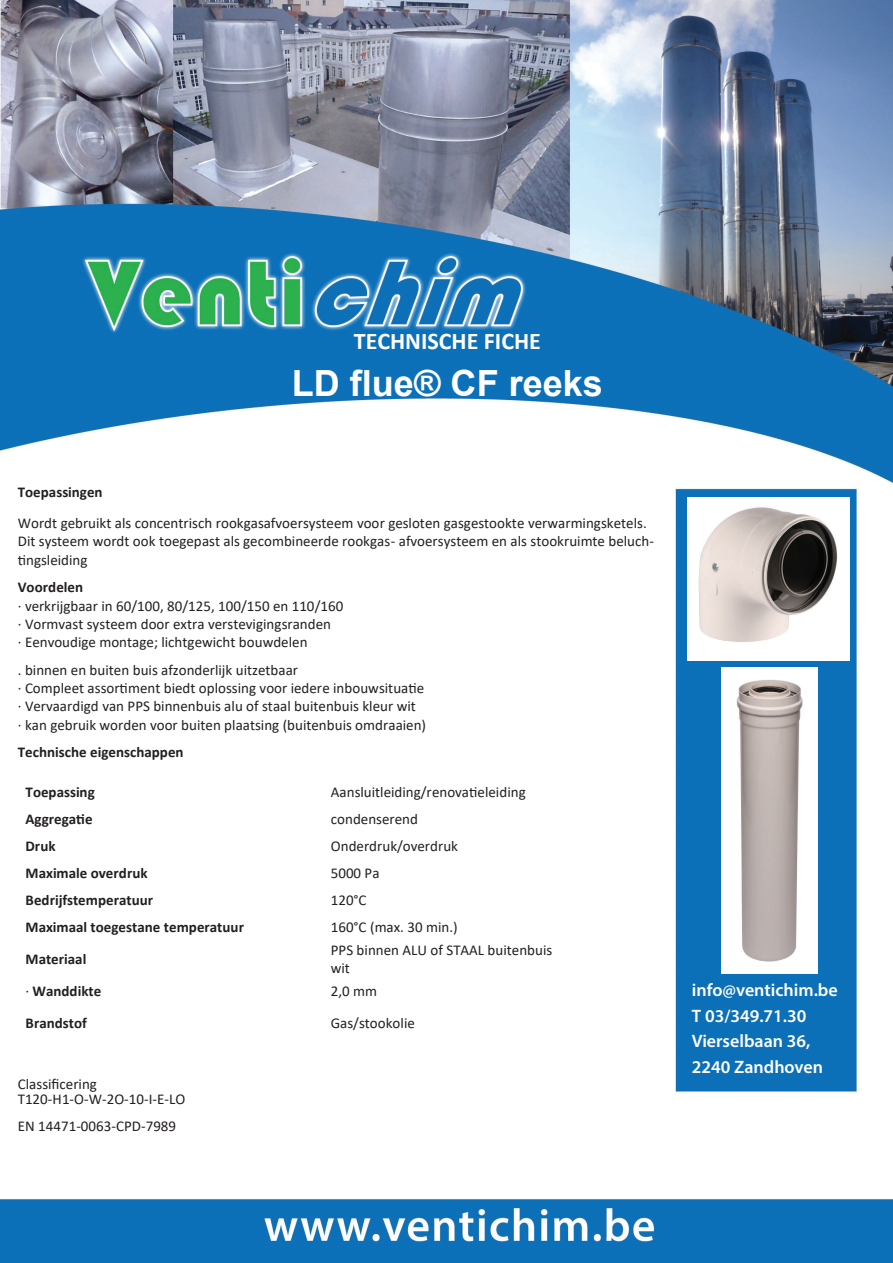
<style>
.page{position:relative;width:893px;height:1263px;background:#fff}
.page>*{position:absolute;margin:0;border:0;box-sizing:border-box;transform-origin:0 0}
.t1{font:700 36px "Arial";color:#fff}
.t2{font:700 24px "Calibri";color:#fff}
.t3{font:600 18px/25.5px "Myriad Pro";color:#fff}
.t4{font:15px/18.3px "Calibri";color:#231f20}
.t5{font:700 15px "Calibri";color:#231f20}
.s1{font-weight:400}
</style>
<div class="page">
<img style="left:0;top:0;width:893px;height:1263px">
<img style="left:687px;top:498px;width:162px;height:162px">
<img style="left:721px;top:668px;width:96px;height:306px">
<div style="left:683px;top:976px;width:170px;height:112px;background:#0b70b8"></div>
<h2 class="t2" style="left:354px;top:324px;width:189px">TECHNISCHE FICHE</h2>
<h1 class="t1" style="left:292px;top:358px;width:313px">LD flue® CF reeks</h1>
<p class="t5" style="left:18px;top:482px;width:86px">Toepassingen</p>
<p class="t4" style="left:18px;top:514px;width:638px">Wordt gebruikt als concentrisch rookgasafvoersysteem voor gesloten gasgestookte verwarmingsketels.<br>Dit systeem wordt ook toegepast als gecombineerde rookgas- afvoersysteem en als stookruimte beluch&shy;tingsleiding</p>
<p class="t5" style="left:18px;top:576px;width:67px">Voordelen</p>
<p class="t4" style="left:18px;top:596px;width:327px">· verkrijgbaar in 60/100, 80/125, 100/150 en 110/160 · Vormvast systeem door extra verstevigingsranden<br>· Eenvoudige montage; lichtgewicht bouwdelen</p>
<p class="t4" style="left:18px;top:660px;width:410px">. binnen en buiten buis afzonderlijk uitzetbaar<br>· Compleet assortiment biedt oplossing voor iedere inbouwsituatie · Vervaardigd van PPS binnenbuis alu of staal buitenbuis kleur wit<br>· kan gebruik worden voor buiten plaatsing (buitenbuis omdraaien)</p>
<p class="t5" style="left:18px;top:741px;width:167px">Technische eigenschappen</p>
<p class="t5" style="left:26px;top:781px;width:71px">Toepassing</p>
<p class="t4" style="left:331px;top:782px;width:196px">Aansluitleiding/renovatieleiding</p>
<p class="t5" style="left:26px;top:808px;width:68px">Aggregatie</p>
<p class="t4" style="left:331px;top:809px;width:89px">condenserend</p>
<p class="t5" style="left:26px;top:835px;width:32px">Druk</p>
<p class="t4" style="left:331px;top:836px;width:129px">Onderdruk/overdruk</p>
<p class="t5" style="left:26px;top:862px;width:124px">Maximale overdruk</p>
<p class="t4" style="left:331px;top:863px;width:50px">5000 Pa</p>
<p class="t5" style="left:26px;top:889px;width:129px">Bedrijfstemperatuur</p>
<p class="t4" style="left:331px;top:890px;width:37px">120°C</p>
<p class="t5" style="left:26px;top:916px;width:220px">Maximaal toegestane temperatuur</p>
<p class="t4" style="left:331px;top:917px;width:128px">160°C (max. 30 min.)</p>
<p class="t5" style="left:26px;top:948px;width:62px">Materiaal</p>
<p class="t4" style="left:331px;top:940px;width:223px">PPS binnen ALU of STAAL buitenbuis wit</p>
<p class="t5" style="left:25px;top:980px;width:77px"><span class="s1">·</span> Wanddikte</p>
<p class="t4" style="left:331px;top:981px;width:48px">2,0 mm</p>
<p class="t5" style="left:26px;top:1012px;width:63px">Brandstof</p>
<p class="t4" style="left:331px;top:1013px;width:86px">Gas/stookolie</p>
<p class="t4" style="left:18px;top:1076px;width:169px;line-height:14.9px">Classificering<br>T120-H1-O-W-2O-10-I-E-LO</p>
<p class="t4" style="left:18px;top:1117px;width:160px">EN 14471-0063-CPD-7989</p>
<p class="t3" style="left:692px;top:977px;width:147px">info@ventichim.be<br>T 03/349.71.30<br>Vierselbaan 36,<br>2240 Zandhoven</p>
</div>
